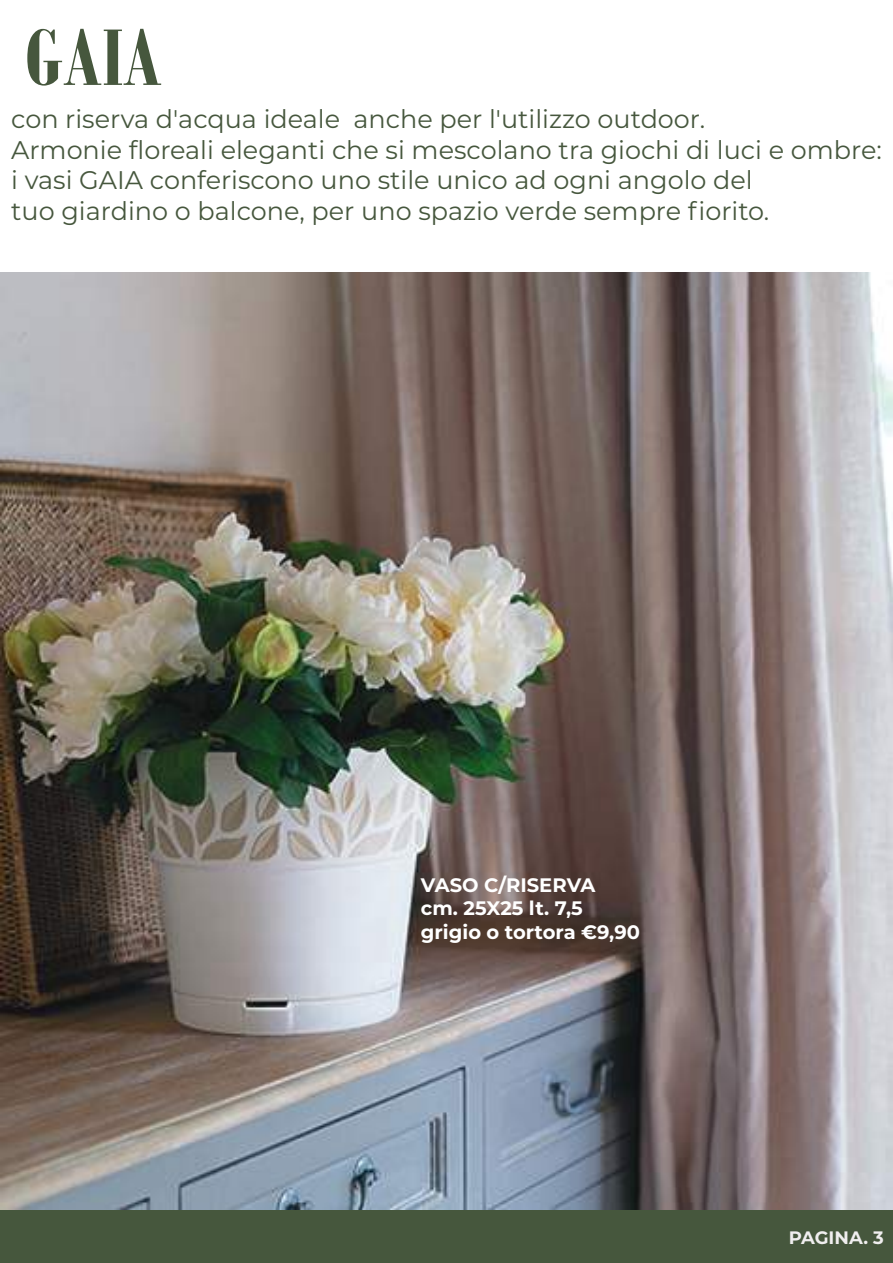
<style>
.page{position:relative;width:893px;height:1263px;background:#fff}
.page>*{position:absolute;margin:0;border:0;box-sizing:border-box;transform-origin:0 0}
.t1{font:700 87px "Bodoni MT Condensed";color:#46573d}
.t2{font:25.5px/30.6px "Montserrat";color:#46573d}
.t3{font:700 19.5px/23.4px "Montserrat";color:#fff}
.t4{font:700 18px "Montserrat";color:#f0eeef}
</style>
<div class="page">
<div style="left:0;top:1210px;width:893px;height:53px;background:#46573d"></div>
<img style="left:0;top:273px;width:893px;height:937px">
<h1 class="t1" style="left:25px;top:5px;width:138px">GAIA</h1>
<p class="t2" style="left:11px;top:103px;width:872px">con riserva d'acqua ideale anche per l'utilizzo outdoor.<br>Armonie floreali eleganti che si mescolano tra giochi di luci e ombre: i vasi GAIA conferiscono uno stile unico ad ogni angolo del<br>tuo giardino o balcone, per uno spazio verde sempre fiorito.</p>
<p class="t3" style="left:421px;top:872px;width:221px">VASO C/RISERVA<br>cm. 25X25 lt. 7,5 grigio o tortora €9,90</p>
<p class="t4" style="left:789px;top:1225px;width:97px">PAGINA. 3</p>
</div>
